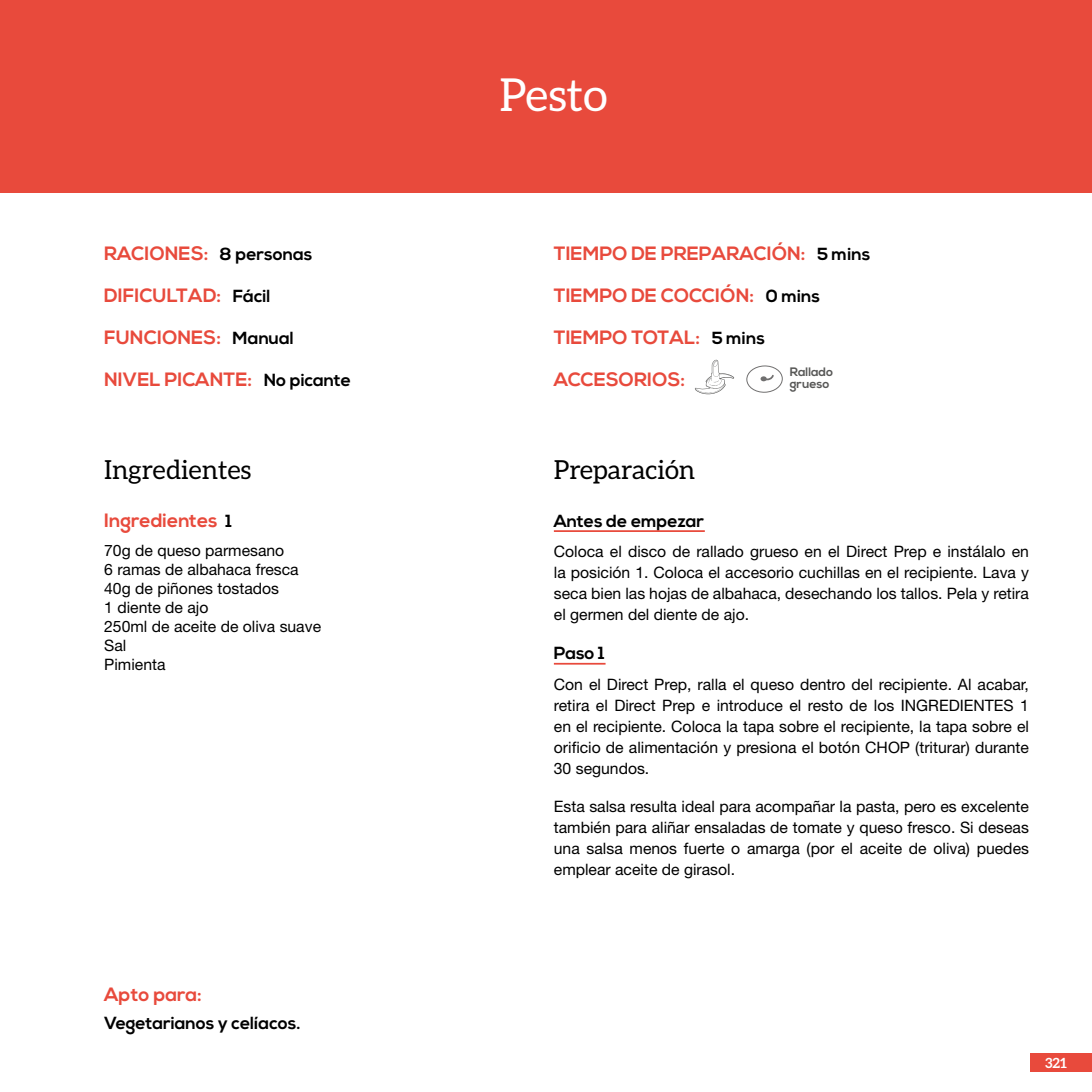
<style>
.page{position:relative;width:1092px;height:1092px;background:#fff}
.page>*{position:absolute;margin:0;border:0;box-sizing:border-box;transform-origin:0 0}
.t1{font:45.5px "Aleo";color:#fff}
.t2{font:26.25px "Aleo";color:#000}
.t3{font:700 19.25px/42px "Nexa";color:#e84a3c}
.t4{font:700 17.5px "Nexa";color:#000}
.t5{font:15.75px/21px "Helvetica Neue LT Pro";color:#000;text-align:justify}
.t6{font:700 14px "Aleo";color:#fff}
.t7{font:700 12.25px/12.2px "Nexa";color:#575756}
.s1{font-size:17.5px;color:#000}
</style>
<div class="page">
<div style="left:0;top:0;width:1091px;height:193px;background:#e84a3c"></div>
<hr style="left:554px;top:530px;width:150px;height:2px;background:#e84a3c">
<hr style="left:554px;top:662px;width:51px;height:2px;background:#e84a3c">
<svg style="left:694px;top:360px;width:40px;height:34px"></svg>
<div style="left:746px;top:365px;width:37px;height:28px;border:1px solid #706f6f;border-radius:50%"></div>
<svg style="left:760px;top:374px;width:14px;height:7px"></svg>
<div style="left:1029px;top:1053px;width:62px;height:19px;background:#e84a3c"></div>
<h1 class="t1" style="left:499px;top:69px;width:109px">Pesto</h1>
<p class="t3" style="left:104px;top:233px;width:248px">RACIONES: <span class="s1">8 personas<br></span>DIFICULTAD: <span class="s1">Fácil<br></span>FUNCIONES: <span class="s1">Manual<br></span>NIVEL PICANTE: <span class="s1">No picante</span></p>
<p class="t3" style="left:554px;top:233px;width:318px">TIEMPO DE PREPARACIÓN: <span class="s1">5 mins<br></span>TIEMPO DE COCCIÓN: <span class="s1">0 mins<br></span>TIEMPO TOTAL: <span class="s1">5 mins<br></span>ACCESORIOS:</p>
<p class="t7" style="left:789px;top:366px;width:45px">Rallado grueso</p>
<h2 class="t2" style="left:104px;top:454px;width:149px">Ingredientes</h2>
<h2 class="t2" style="left:554px;top:454px;width:143px">Preparación</h2>
<p class="t3" style="left:104px;top:499px;width:129px">Ingredientes <span class="s1">1</span></p>
<p class="t5" style="left:104px;top:541px;width:218px;line-height:18.9px;text-align:left">70g de queso parmesano<br>6 ramas de albahaca fresca<br>40g de piñones tostados<br>1 diente de ajo<br>250ml de aceite de oliva suave<br>Sal<br>Pimienta</p>
<p class="t4" style="left:554px;top:510px;width:152px">Antes de empezar</p>
<p class="t5" style="left:554px;top:540px;width:476px">Coloca el disco de rallado grueso en el Direct Prep e instálalo en la posición 1. Coloca el accesorio cuchillas en el recipiente. Lava y seca bien las hojas de albahaca, desechando los tallos. Pela y retira el germen del diente de ajo.</p>
<p class="t4" style="left:554px;top:642px;width:52px">Paso 1</p>
<p class="t5" style="left:554px;top:673px;width:476px">Con el Direct Prep, ralla el queso dentro del recipiente. Al acabar, retira el Direct Prep e introduce el resto de los INGREDIENTES 1 en el recipiente. Coloca la tapa sobre el recipiente, la tapa sobre el orificio de alimentación y presiona el botón CHOP (triturar) durante 30 segundos.</p>
<p class="t5" style="left:554px;top:796px;width:476px">Esta salsa resulta ideal para acompañar la pasta, pero es excelente también para aliñar ensaladas de tomate y queso fresco. Si deseas una salsa menos fuerte o amarga (por el aceite de oliva) puedes emplear aceite de girasol.</p>
<p class="t3" style="left:104px;top:974px;width:99px">Apto para:</p>
<p class="t4" style="left:104px;top:1012px;width:198px">Vegetarianos y celíacos.</p>
<p class="t6" style="left:1044px;top:1055px;width:23px">321</p>
</div>
